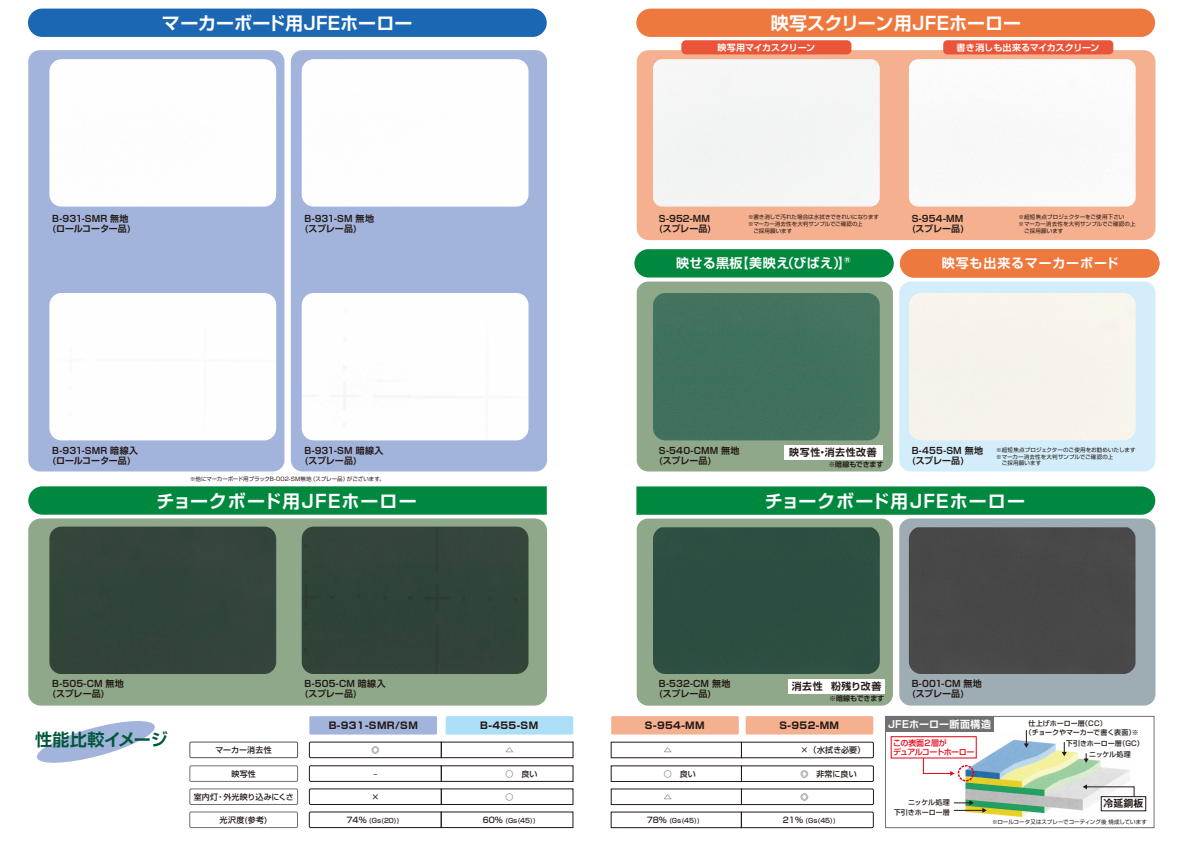
<style>
.page{position:relative;width:1185px;height:842px;background:#fff}
.page>*{position:absolute;margin:0;border:0;box-sizing:border-box;transform-origin:0 0}
.t1{font:700 18px "Shin Go Pr 6 N De";letter-spacing:.06em;color:#fff}
.t2{font:700 18px "Shin Go Pr 6 N De";letter-spacing:.02em;color:#fff}
.t3{font:700 18px "Shin Go Pr 6 N De";color:#fff}
.t4{font:700 17px "Shin Go Pr 6 N De";letter-spacing:-.015em;color:#00583b}
.t5{font:700 13px "Shin Go Pr 6 N De";letter-spacing:.03em;color:#fff}
.t6{font:700 13px "Shin Go Pr 6 N De";letter-spacing:.05em;color:#fff}
.t7{font:700 10px "Shin Go Pr 6 N De";letter-spacing:.04em;color:#fff}
.t8{font:700 10px "Gothic MB101 Pr 6 De";color:#221815}
.t9{font:700 9.9px "Shin Go Pr 6 N De";letter-spacing:.06em;color:#221815}
.t10{font:700 9.5px "Shin Go Pr 6 N";letter-spacing:.04em;color:#221815}
.t11{font:700 9px/10px "Shin Go Pr 6 N De";letter-spacing:.005em;color:#221815}
.t12{font:700 9px "Shin Go Pr 6 N De";letter-spacing:-.005em;color:#fff}
.t13{font:500 8px "Shin Go Pr 6 N";letter-spacing:.005em;color:#221815}
.t14{font:500 8px/9.6px "Shin Go Pr 6 N";letter-spacing:-.08em;color:#e60012}
.t15{font:500 7px/8.4px "Shin Go Pr 6 N";color:#221815}
.t16{font:700 7px "Shin Go Pr 6 N De";letter-spacing:-.015em;color:#221815}
.t17{font:500 6.5px "Shin Go Pr 6 N";color:#221815}
.t18{font:5.5px/6.6px "Shin Go Pr 6 N";letter-spacing:.005em;color:#221815}
.s1{font-size:8px}
</style>
<div class="page">
<svg style="left:309px;top:741px;width:133px;height:17px"></svg>
<svg style="left:309px;top:811px;width:133px;height:17px"></svg>
<svg style="left:309px;top:765px;width:132px;height:17px"></svg>
<svg style="left:309px;top:788px;width:133px;height:17px"></svg>
<div style="left:190px;top:742px;width:108px;height:16px;border:1px solid #595757"></div>
<div style="left:291px;top:50px;width:256px;height:421px;background:#a3b4dc;border-radius:12px"></div>
<div style="left:28px;top:50px;width:256px;height:421px;background:#a3b4dc;border-radius:12px"></div>
<svg style="left:28px;top:518px;width:519px;height:187px;background:#5e735f"></svg>
<div style="left:49px;top:59px;width:227px;height:148px;background:#fefefe"></div>
<div style="left:302px;top:59px;width:226px;height:148px;background:#fefefe"></div>
<div style="left:302px;top:293px;width:226px;height:147px;background:#fefefe"></div>
<div style="left:49px;top:293px;width:227px;height:147px;background:#fefefe"></div>
<div style="left:49px;top:527px;width:227px;height:147px;background:#33453a"></div>
<div style="left:28px;top:9px;width:519px;height:28px;background:#1b67b3;border-radius:14px"></div>
<svg style="left:28px;top:486px;width:519px;height:29px;background:#078b44"></svg>
<div style="left:309px;top:716px;width:128px;height:18px;background:#a3b4dc"></div>
<div style="left:446px;top:716px;width:127px;height:18px;background:#addef8"></div>
<svg style="left:37px;top:721px;width:118px;height:42px"></svg>
<div style="left:190px;top:812px;width:108px;height:16px;border:1px solid #727171"></div>
<div style="left:190px;top:765px;width:108px;height:17px;border:1px solid #727171"></div>
<div style="left:190px;top:789px;width:108px;height:16px;border:1px solid #727171"></div>
<div style="left:441px;top:812px;width:132px;height:16px;border:1px solid #221815"></div>
<div style="left:441px;top:765px;width:132px;height:17px;border:1px solid #221815"></div>
<div style="left:441px;top:742px;width:132px;height:16px;border:1px solid #221815"></div>
<div style="left:441px;top:789px;width:132px;height:16px;border:1px solid #221815"></div>
<svg style="left:742px;top:742px;width:132px;height:16px"></svg>
<svg style="left:741px;top:811px;width:133px;height:17px"></svg>
<svg style="left:741px;top:765px;width:133px;height:17px"></svg>
<svg style="left:741px;top:788px;width:133px;height:17px"></svg>
<div style="left:899px;top:282px;width:256px;height:189px;background:#d3edfb;border-radius:12px"></div>
<div style="left:637px;top:50px;width:518px;height:190px;background:#f5b090;border-radius:12px"></div>
<div style="left:653px;top:59px;width:227px;height:148px;background:#f4f4f4"></div>
<div style="left:909px;top:59px;width:227px;height:148px;background:#f9f9f9"></div>
<div style="left:637px;top:282px;width:256px;height:189px;background:#8fa889;border-radius:12px"></div>
<div style="left:637px;top:518px;width:256px;height:188px;background:#8fa889;border-radius:11px"></div>
<svg style="left:899px;top:518px;width:256px;height:187px;background:#626669"></svg>
<div style="left:653px;top:293px;width:227px;height:147px;background:#41715c"></div>
<div style="left:909px;top:293px;width:227px;height:147px;background:#f7f3ea"></div>
<div style="left:653px;top:527px;width:227px;height:147px;background:#2c4e42"></div>
<div style="left:784px;top:445px;width:99px;height:14px;background:#fff"></div>
<div style="left:636px;top:9px;width:519px;height:28px;background:#ee793f;border-radius:14px"></div>
<div style="left:900px;top:249px;width:259px;height:28px;background:#ee793f;border-radius:14px"></div>
<div style="left:634px;top:249px;width:260px;height:28px;background:#00883f;border-radius:14px"></div>
<div style="left:681px;top:40px;width:170px;height:14px;background:#ea5539;border-radius:5px"></div>
<div style="left:943px;top:40px;width:170px;height:14px;background:#ea5539;border-radius:4px"></div>
<div style="left:611px;top:716px;width:128px;height:18px;background:#f5b090"></div>
<div style="left:746px;top:716px;width:127px;height:18px;background:#f5b090"></div>
<img style="left:959px;top:739px;width:175px;height:79px">
<div style="left:886px;top:716px;width:108px;height:16px;background:#727171"></div>
<div style="left:885px;top:716px;width:269px;height:112px;border:1px solid #727171"></div>
<svg style="left:1024px;top:730px;width:5px;height:18px"></svg>
<svg style="left:1062px;top:742px;width:5px;height:14px"></svg>
<svg style="left:1084px;top:753px;width:5px;height:10px"></svg>
<svg style="left:954px;top:800px;width:33px;height:13px"></svg>
<div style="left:1101px;top:796px;width:45px;height:15px;background:#fff;border:1px solid #221815"></div>
<div style="left:891px;top:736px;width:86px;height:22px;background:#fff;border:1px solid #e60012"></div>
<div style="left:958px;top:765px;width:16px;height:16px;border:2px dashed #e60012;border-radius:50%"></div>
<svg style="left:922px;top:757px;width:32px;height:19px"></svg>
<svg style="left:1083px;top:784px;width:52px;height:14px"></svg>
<div style="left:788px;top:679px;width:97px;height:14px;background:#fff"></div>
<svg style="left:636px;top:486px;width:519px;height:29px;background:#078b44"></svg>
<div style="left:611px;top:812px;width:131px;height:16px;border:1px solid #221815"></div>
<div style="left:611px;top:766px;width:131px;height:16px;border:1px solid #221815"></div>
<div style="left:611px;top:789px;width:131px;height:16px;border:1px solid #221815"></div>
<h1 class="t2" style="left:162px;top:8px;width:252px">マーカーボード用JFEホーロー</h1>
<h1 class="t3" style="left:771px;top:9px;width:252px">映写スクリーン用JFEホーロー</h1>
<h3 class="t12" style="left:717px;top:40px;width:99px">映写用マイカスクリーン</h3>
<h3 class="t12" style="left:957px;top:40px;width:144px">書き消しも出来るマイカスクリーン</h3>
<h3 class="t11" style="left:52px;top:213px;width:80px">B-931-SMR 無地(ロールコーター品)</h3>
<h3 class="t11" style="left:305px;top:213px;width:71px">B-931-SM 無地(スプレー品)</h3>
<p class="t18" style="left:748px;top:214px;width:133px">※書き消しで汚れた場合は水拭きできれいになります※マーカー消去性を大判サンプルでご確認の上<br>　ご採用願います</p>
<h3 class="t11" style="left:659px;top:213px;width:54px">S-952-MM (スプレー品)</h3>
<h3 class="t11" style="left:912px;top:213px;width:54px">S-954-MM (スプレー品)</h3>
<p class="t18" style="left:1018px;top:214px;width:118px">※超短焦点プロジェクターをご使用下さい<br>※マーカー消去性を大判サンプルでご確認の上　ご採用願います</p>
<h3 class="t5" style="left:676px;top:252px;width:183px">映せる黒板【美映え（びばえ）】®</h3>
<h3 class="t6" style="left:942px;top:252px;width:178px">映写も出来るマーカーボード</h3>
<h3 class="t11" style="left:52px;top:445px;width:87px">B-931-SMR 暗線入(ロールコーター品)</h3>
<h3 class="t11" style="left:305px;top:445px;width:80px">B-931-SM 暗線入(スプレー品)</h3>
<h1 class="t1" style="left:157px;top:486px;width:262px">チョークボード用JFEホーロー</h1>
<p class="t18" style="left:190px;top:475px;width:196px">※他にマーカーボード用ブラックB-002-SM無地（スプレー品）がございます。</p>
<h3 class="t11" style="left:659px;top:445px;width:82px">S-540-CMM 無地(スプレー品)</h3>
<h3 class="t11" style="left:912px;top:445px;width:73px">B-455-SM 無地(スプレー品)</h3>
<h3 class="t9" style="left:789px;top:444px;width:89px">映写性・消去性改善</h3>
<p class="t16" style="left:828px;top:458px;width:56px">※暗線もできます</p>
<p class="t18" style="left:996px;top:446px;width:141px">※超短焦点プロジェクターのご使用をお勧めいたします※マーカー消去性を大判サンプルでご確認の上<br>　ご採用願います</p>
<h1 class="t1" style="left:765px;top:486px;width:262px">チョークボード用JFEホーロー</h1>
<h3 class="t11" style="left:52px;top:678px;width:73px">B-505-CM 無地(スプレー品)</h3>
<h3 class="t11" style="left:305px;top:678px;width:83px">B-505-CM 暗線入(スプレー品)</h3>
<h3 class="t11" style="left:659px;top:678px;width:73px">B-532-CM 無地(スプレー品)</h3>
<h3 class="t11" style="left:912px;top:678px;width:72px">B-001-CM 無地(スプレー品)</h3>
<h3 class="t9" style="left:792px;top:678px;width:91px">消去性 粉残り改善</h3>
<p class="t16" style="left:829px;top:692px;width:56px">※暗線もできます</p>
<h2 class="t4" style="left:35px;top:725px;width:134px">性能比較イメージ</h2>
<h3 class="t10" style="left:329px;top:718px;width:91px">B-931-SMR/SM</h3>
<h3 class="t10" style="left:480px;top:718px;width:59px">B-455-SM</h3>
<h3 class="t13" style="left:216px;top:744px;width:58px">マーカー消去性</h3>
<h3 class="t13" style="left:371px;top:744px;width:9px">◎</h3>
<h3 class="t13" style="left:505px;top:744px;width:9px">△</h3>
<h3 class="t10" style="left:645px;top:718px;width:61px">S-954-MM</h3>
<h3 class="t10" style="left:779px;top:718px;width:61px">S-952-MM</h3>
<h3 class="t13" style="left:664px;top:744px;width:9px">△</h3>
<h3 class="t13" style="left:800px;top:744px;width:66px">×（水拭き必要）</h3>
<h3 class="t7" style="left:888px;top:716px;width:104px">JFEホーロー断面構造</h3>
<p class="t15" style="left:1025px;top:719px;width:115px;text-indent:4px">仕上げホーロー層（CC）<br>（チョークやマーカーで書く表面）※</p>
<h3 class="t14" style="left:893px;top:737px;width:83px">この表面２層が<br>デュアルコートホーロー</h3>
<p class="t15" style="left:1089px;top:737px;width:56px;line-height:11.3px;text-indent:-23px">下引きホーロー層（GC）ニッケル処理</p>
<h3 class="t13" style="left:232px;top:767px;width:26px">映写性</h3>
<h3 class="t13" style="left:373px;top:767px;width:5px">‒</h3>
<h3 class="t13" style="left:505px;top:767px;width:34px">○　良い</h3>
<h3 class="t13" style="left:664px;top:767px;width:34px">○　良い</h3>
<h3 class="t13" style="left:800px;top:767px;width:58px">◎　非常に良い</h3>
<h3 class="t13" style="left:194px;top:790px;width:102px">室内灯・外光映り込みにくさ</h3>
<h3 class="t13" style="left:371px;top:790px;width:9px">×</h3>
<h3 class="t13" style="left:505px;top:790px;width:9px">○</h3>
<h3 class="t13" style="left:220px;top:813px;width:50px">光沢度(参考)</h3>
<p class="t17" style="left:346px;top:815px;width:55px"><span class="s1">74%</span> (Gs(20))</p>
<p class="t17" style="left:483px;top:815px;width:55px"><span class="s1">60%</span> (Gs(45))</p>
<h3 class="t13" style="left:664px;top:790px;width:9px">△</h3>
<h3 class="t13" style="left:800px;top:790px;width:17px">◎　</h3>
<p class="t17" style="left:647px;top:815px;width:55px"><span class="s1">78%</span> (Gs(45))</p>
<p class="t17" style="left:783px;top:815px;width:55px"><span class="s1">21%</span> (Gs(45))</p>
<p class="t15" style="left:908px;top:798px;width:43px">ニッケル処理</p>
<h3 class="t8" style="left:1103px;top:795px;width:41px">冷延鋼板</h3>
<p class="t15" style="left:894px;top:807px;width:58px">下引きホーロー層</p>
<p class="t18" style="left:992px;top:818px;width:156px">※ロールコータ又はスプレーでコーティング後 焼成しています</p>
</div>
